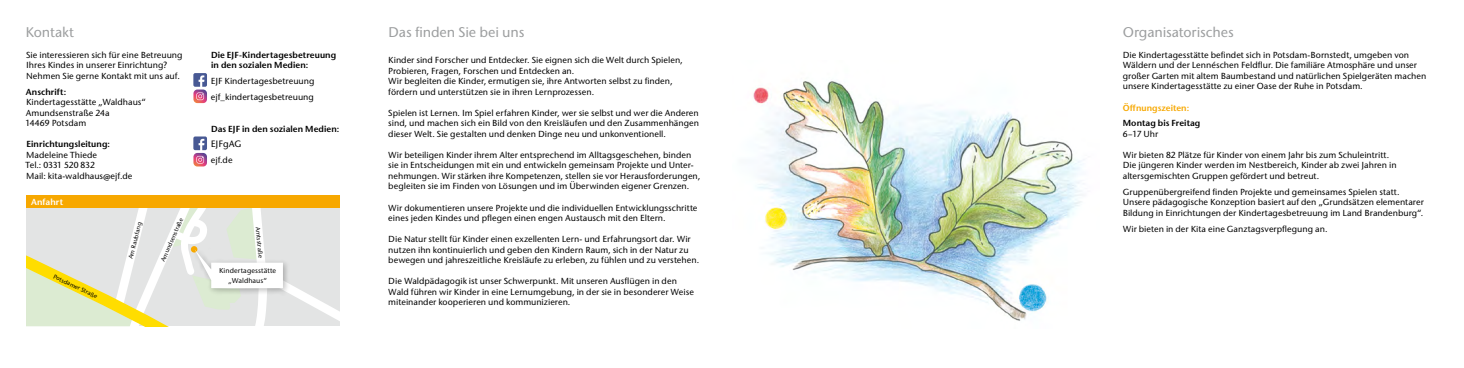
<style>
.page{position:relative;width:1464px;height:368px;background:#fff}
.page>*{position:absolute;margin:0;border:0;box-sizing:border-box;transform-origin:0 0}
.t1{font:500 14px "Stone Sans ITC";letter-spacing:-.01em;color:#9c9e9f}
.t2{font:500 9.19px "Stone Sans ITC";letter-spacing:-.01em;color:#000}
.t3{font:500 8.75px/10.5px "Stone Sans ITC";color:#000}
.t4{font:600 8.75px/10.5px "Stone Sans ITC";letter-spacing:.01em;color:#000}
.t5{font:600 8.75px "Stone Sans ITC";letter-spacing:.01em;color:#f7a800}
.t6{font:600 8.75px "Stone Sans ITC";letter-spacing:.01em;color:#fff}
.t7{font:500 7px/9.6px "Stone Sans ITC";letter-spacing:.01em;color:#000;text-align:center}
.t8{font:500 6.39px "Stone Sans Itc T";color:#000}
</style>
<div class="page">
<img style="left:753px;top:81px;width:330px;height:240px">
<svg style="left:26px;top:195px;width:314px;height:131px;background:#e8e2c4"></svg>
<svg style="left:193px;top:136px;width:14px;height:30px"></svg>
<svg style="left:193px;top:73px;width:14px;height:30px"></svg>
<h1 class="t1" style="left:26px;top:23px;width:50px">Kontakt</h1>
<p class="t3" style="left:26px;top:50px;width:158px">Sie interessieren sich für eine Betreuung<br>Ihres Kindes in unserer Einrichtung?<br>Nehmen Sie gerne Kontakt mit uns auf.</p>
<p class="t4" style="left:26px;top:86px;width:42px">Anschrift:</p>
<p class="t3" style="left:25px;top:97px;width:122px">Kindertagesstätte „Waldhaus“<br>Amundsenstraße 24a<br>14469 Potsdam</p>
<p class="t4" style="left:26px;top:139px;width:85px">Einrichtungsleitung:</p>
<p class="t3" style="left:26px;top:149px;width:108px">Madeleine Thiede<br>Tel.: 0331 520 832<br>Mail: kita-waldhaus@ejf.de</p>
<p class="t6" style="left:31px;top:195px;width:34px">Anfahrt</p>
<p class="t4" style="left:211px;top:49px;width:127px">Die EJF-Kindertagesbetreuung in den sozialen Medien:</p>
<p class="t3" style="left:211px;top:73px;width:105px;line-height:15.8px">EJF Kindertagesbetreuung ejf_kindertagesbetreuung</p>
<p class="t4" style="left:211px;top:123px;width:130px">Das EJF in den sozialen Medien:</p>
<p class="t2" style="left:211px;top:138px;width:32px">EJFgAG</p>
<p class="t3" style="left:211px;top:155px;width:23px">ejf.de</p>
<p class="t8" style="left:55px;top:272px;width:50px;rotate:25deg">Potsdamer Straße</p>
<p class="t8" style="left:127px;top:257px;width:39px;rotate:-76deg">Am Raubfang</p>
<p class="t8" style="left:159px;top:259px;width:48px;rotate:-66deg">Amundsenstraße</p>
<p class="t8" style="left:262px;top:226px;width:32px;rotate:85deg">Amtsstraße</p>
<p class="t7" style="left:219px;top:265px;width:59px">Kindertagesstätte „Waldhaus“</p>
<h1 class="t1" style="left:388px;top:23px;width:138px">Das finden Sie bei uns</h1>
<p class="t3" style="left:388px;top:55px;width:296px">Kinder sind Forscher und Entdecker. Sie eignen sich die Welt durch Spielen, Probieren, Fragen, Forschen und Entdecken an.<br>Wir begleiten die Kinder, ermutigen sie, ihre Antworten selbst zu finden, fördern und unterstützen sie in ihren Lernprozessen.</p>
<p class="t3" style="left:388px;top:107px;width:312px;text-align:justify">Spielen ist Lernen. Im Spiel erfahren Kinder, wer sie selbst und wer die Anderen sind, und machen sich ein Bild von den Kreisläufen und den Zusammenhängen dieser Welt. Sie gestalten und denken Dinge neu und unkonventionell.</p>
<p class="t3" style="left:388px;top:149px;width:313px">Wir beteiligen Kinder ihrem Alter entsprechend im Alltagsgeschehen, binden sie in Entscheidungen mit ein und entwickeln gemeinsam Projekte und Unter&shy;nehmungen. Wir stärken ihre Kompetenzen, stellen sie vor Herausforderungen, begleiten sie im Finden von Lösungen und im Überwinden eigener Grenzen.</p>
<p class="t3" style="left:388px;top:202px;width:311px">Wir dokumentieren unsere Projekte und die individuellen Entwicklungsschritte eines jeden Kindes und pflegen einen engen Austausch mit den Eltern.</p>
<p class="t3" style="left:388px;top:233px;width:312px">Die Natur stellt für Kinder einen exzellenten Lern- und Erfahrungsort dar. Wir nutzen ihn kontinuierlich und geben den Kindern Raum, sich in der Natur zu bewegen und jahreszeitliche Kreisläufe zu erleben, zu fühlen und zu verstehen.</p>
<p class="t3" style="left:388px;top:275px;width:307px">Die Waldpädagogik ist unser Schwerpunkt. Mit unseren Ausflügen in den<br>Wald führen wir Kinder in eine Lernumgebung, in der sie in besonderer Weise miteinander kooperieren und kommunizieren.</p>
<h1 class="t1" style="left:1122px;top:23px;width:112px">Organisatorisches</h1>
<p class="t3" style="left:1122px;top:50px;width:305px">Die Kindertagesstätte befindet sich in Potsdam-Bornstedt, umgeben von Wäldern und der Lennéschen Feldflur. Die familiäre Atmosphäre und unser großer Garten mit altem Baumbestand und natürlichen Spielgeräten machen unsere Kindertagesstätte zu einer Oase der Ruhe in Potsdam.</p>
<p class="t5" style="left:1122px;top:101px;width:68px">Öffnungszeiten:</p>
<p class="t4" style="left:1122px;top:118px;width:79px">Montag bis Freitag</p>
<p class="t3" style="left:1122px;top:128px;width:37px">6–17 Uhr</p>
<p class="t3" style="left:1122px;top:149px;width:275px">Wir bieten 82 Plätze für Kinder von einem Jahr bis zum Schuleintritt.<br>Die jüngeren Kinder werden im Nestbereich, Kinder ab zwei Jahren in altersgemischten Gruppen gefördert und betreut.</p>
<p class="t3" style="left:1122px;top:186px;width:302px">Gruppenübergreifend finden Projekte und gemeinsames Spielen statt.<br>Unsere pädagogische Konzeption basiert auf den „Grundsätzen elementarer<br>Bildung in Einrichtungen der Kindertagesbetreuung im Land Brandenburg“.</p>
<p class="t3" style="left:1122px;top:223px;width:206px">Wir bieten in der Kita eine Ganztagsverpflegung an.</p>
</div>
